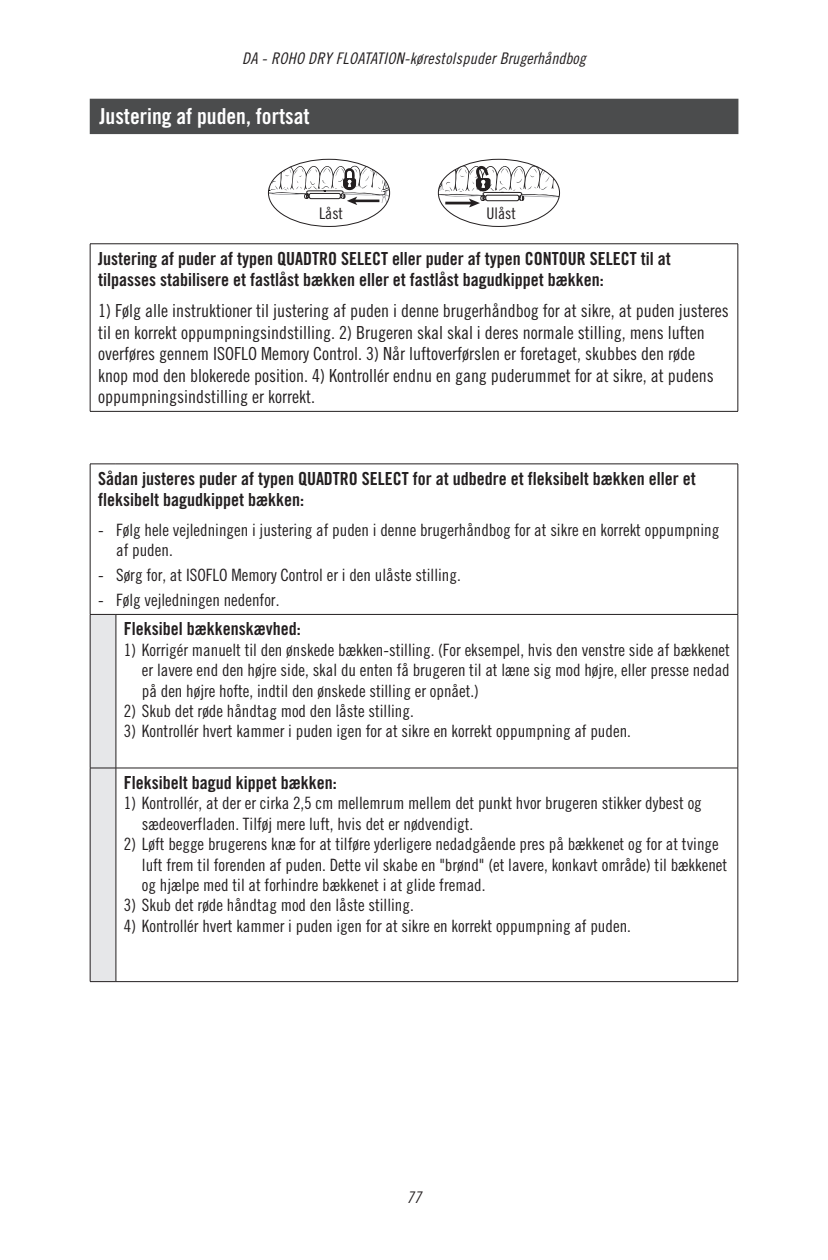
<style>
.page{position:relative;width:828px;height:1260px;background:#fff}
.page>*{position:absolute;margin:0;border:0;box-sizing:border-box;transform-origin:0 0}
.t1{font:22px "Trade Gothic LT Std Bd Cn 20";color:#fff}
.t2{font:18px/21.6px "Trade Gothic LT Std Cn 18";color:#231f20}
.t3{font:18px/21.6px "Trade Gothic LT Std Bd Cn 20";color:#231f20}
.t4{font:17px/20.4px "Trade Gothic LT Std Cn 18";color:#231f20}
.t5{font:16px "Trade Gothic LT Std Cn 18 Obl";letter-spacing:.02em;color:#231f20}
.t6{font:16px "Trade Gothic LT Std Cn 18";color:#231f20}
</style>
<div class="page">
<svg style="left:438px;top:159px;width:122px;height:49px"></svg>
<svg style="left:268px;top:159px;width:122px;height:46px"></svg>
<hr style="left:90px;top:243px;width:648px;height:1px;background:#231f20">
<hr style="left:90px;top:244px;width:1px;height:167px;background:#231f20">
<hr style="left:738px;top:244px;width:1px;height:167px;background:#231f20">
<hr style="left:90px;top:411px;width:648px;height:1px;background:#231f20">
<svg style="left:91px;top:464px;width:25px;height:1px"></svg>
<hr style="left:90px;top:464px;width:1px;height:150px;background:#231f20">
<hr style="left:116px;top:464px;width:622px;height:1px;background:#231f20">
<hr style="left:738px;top:464px;width:1px;height:150px;background:#231f20">
<hr style="left:116px;top:614px;width:622px;height:1px;background:#231f20">
<hr style="left:116px;top:615px;width:1px;height:153px;background:#231f20">
<hr style="left:738px;top:615px;width:1px;height:153px;background:#231f20">
<hr style="left:116px;top:768px;width:622px;height:1px;background:#231f20">
<hr style="left:116px;top:768px;width:1px;height:213px;background:#231f20">
<hr style="left:738px;top:768px;width:1px;height:213px;background:#231f20">
<svg style="left:90px;top:614px;width:26px;height:368px;background:#dadbdd"></svg>
<hr style="left:116px;top:981px;width:622px;height:1px;background:#231f20">
<div style="left:90px;top:99px;width:648px;height:35px;background:#4b4c4d"></div>
<p class="t5" style="left:242px;top:49px;width:345px">DA - ROHO DRY FLOATATION-kørestolspuder Brugerhåndbog</p>
<p class="t1" style="left:100px;top:103px;width:212px">Justering af puden, fortsat</p>
<p class="t6" style="left:319px;top:204px;width:25px">Låst</p>
<p class="t6" style="left:487px;top:204px;width:31px">Ulåst</p>
<p class="t3" style="left:98px;top:247px;width:574px">Justering af puder af typen QUADTRO SELECT eller puder af typen CONTOUR SELECT til at tilpasses stabilisere et fastlåst bækken eller et fastlåst bagudkippet bækken:</p>
<p class="t2" style="left:98px;top:300px;width:632px">1) Følg alle instruktioner til justering af puden i denne brugerhåndbog for at sikre, at puden justeres til en korrekt oppumpningsindstilling. 2) Brugeren skal skal i deres normale stilling, mens luften overføres gennem ISOFLO Memory Control. 3) Når luftoverførslen er foretaget, skubbes den røde knop mod den blokerede position. 4) Kontrollér endnu en gang puderummet for at sikre, at pudens oppumpningsindstilling er korrekt.</p>
<p class="t3" style="left:98px;top:468px;width:599px">Sådan justeres puder af typen QUADTRO SELECT for at udbedre et fleksibelt bækken eller et fleksibelt bagudkippet bækken:</p>
<p class="t4" style="left:116px;top:519px;width:605px;text-indent:-18px">- Følg hele vejledningen i justering af puden i denne brugerhåndbog for at sikre en korrekt oppumpning af puden.</p>
<p class="t4" style="left:98px;top:565px;width:364px">- Sørg for, at ISOFLO Memory Control er i den ulåste stilling.</p>
<p class="t4" style="left:98px;top:590px;width:183px">- Følg vejledningen nedenfor.</p>
<p class="t3" style="left:124px;top:618px;width:178px">Fleksibel bækkenskævhed:</p>
<p class="t4" style="left:142px;top:639px;width:590px;text-align:justify;text-indent:-18px">1) Korrigér manuelt til den ønskede bækken-stilling. (For eksempel, hvis den venstre side af bækkenet er lavere end den højre side, skal du enten få brugeren til at læne sig mod højre, eller presse nedad på den højre hofte, indtil den ønskede stilling er opnået.)</p>
<p class="t4" style="left:124px;top:701px;width:291px">2) Skub det røde håndtag mod den låste stilling.</p>
<p class="t4" style="left:124px;top:721px;width:509px">3) Kontrollér hvert kammer i puden igen for at sikre en korrekt oppumpning af puden.</p>
<p class="t3" style="left:124px;top:772px;width:214px">Fleksibelt bagud kippet bækken:</p>
<p class="t4" style="left:142px;top:793px;width:561px;text-indent:-18px">1) Kontrollér, at der er cirka 2,5 cm mellemrum mellem det punkt hvor brugeren stikker dybest og sædeoverfladen. Tilføj mere luft, hvis det er nødvendigt.</p>
<p class="t4" style="left:142px;top:834px;width:587px;text-indent:-18px">2) Løft begge brugerens knæ for at tilføre yderligere nedadgående pres på bækkenet og for at tvinge luft frem til forenden af puden. Dette vil skabe en "brønd" (et lavere, konkavt område) til bækkenet og hjælpe med til at forhindre bækkenet i at glide fremad.</p>
<p class="t4" style="left:124px;top:895px;width:291px">3) Skub det røde håndtag mod den låste stilling.</p>
<p class="t4" style="left:124px;top:915px;width:509px">4) Kontrollér hvert kammer i puden igen for at sikre en korrekt oppumpning af puden.</p>
<p class="t5" style="left:407px;top:1188px;width:16px">77</p>
</div>
